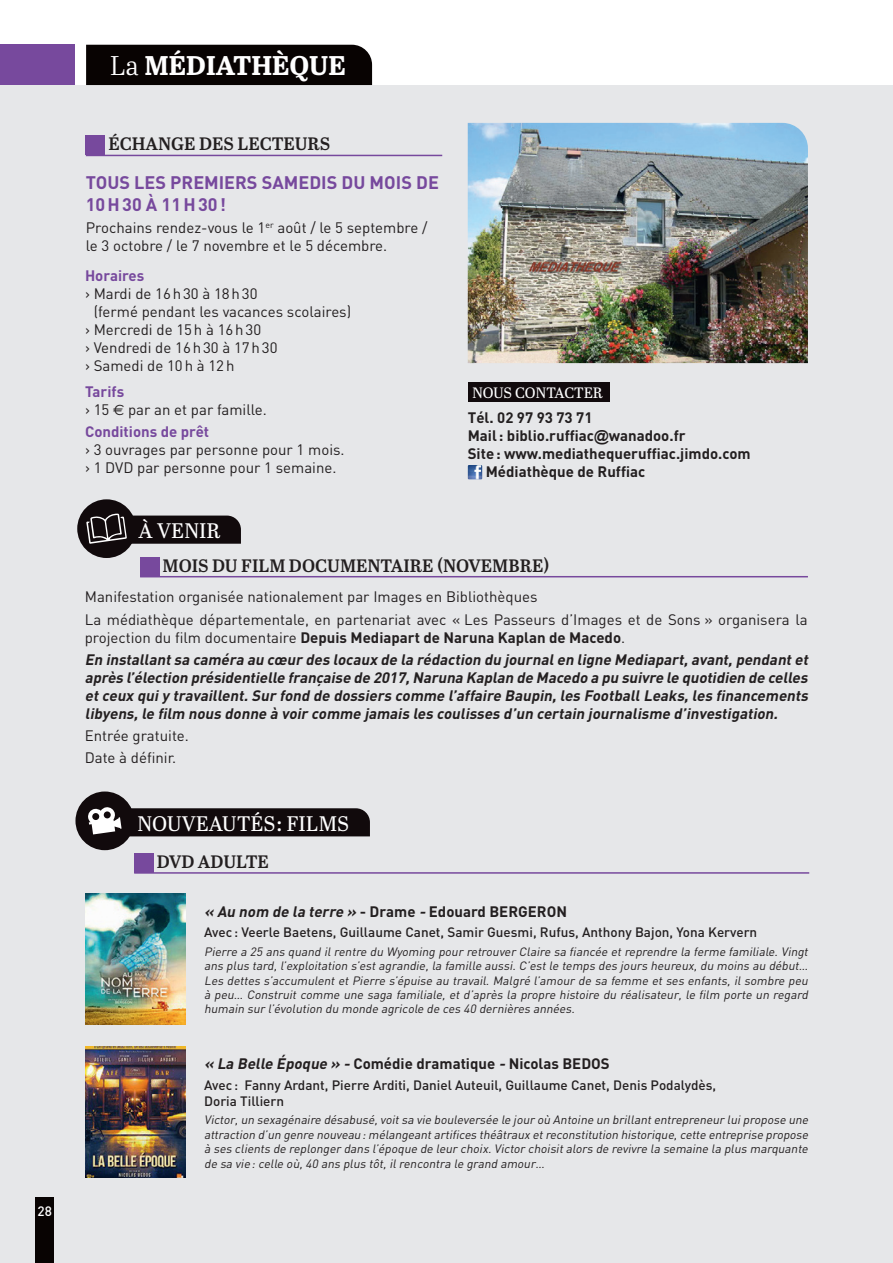
<style>
.page{position:relative;width:893px;height:1263px;background:#fff}
.page>*{position:absolute;margin:0;border:0;box-sizing:border-box;transform-origin:0 0}
.t1{font:700 27px "Abril Text";color:#fff}
.t2{font:21px "Abril Text";color:#fff}
.t3{font:600 18px "Abril Text";color:#231f20}
.t4{font:700 18px/21.6px "DIN";color:#77499d}
.t5{font:15px/18px "DIN";color:#231f20}
.t6{font:italic 700 15px/18px "DIN";color:#231f20}
.t7{font:700 15px "DIN";color:#231f20}
.t8{font:700 15px "DIN";color:#77499d}
.t9{font:15px "Abril Text";color:#fff}
.t10{font:500 13.5px/16.2px "DIN";color:#231f20}
.t11{font:500 13.5px "DIN";color:#fff}
.t12{font:italic 12px/14.4px "DIN";color:#231f20;text-align:justify}
.s1{font-family:"Abril Text Lt";font-weight:400}
.s2{font-weight:700;color:#77499d}
.s3{font-family:"Euro Sans"}
.s4{font-family:"Arial"}
.s5{font-weight:400;font-style:normal}
.s6{font-style:normal}
.s7{font-style:italic}
</style>
<div class="page">
<div style="left:0;top:85px;width:893px;height:1178px;background:#e6e7e9"></div>
<div style="left:36px;top:1197px;width:18px;height:66px;background:#080302"></div>
<div style="left:86px;top:45px;width:286px;height:40px;background:#080302"></div>
<div style="left:0;top:45px;width:74px;height:40px;background:#77499d"></div>
<hr style="left:86px;top:155px;width:356px;height:1px;background:#77499d">
<div style="left:86px;top:136px;width:19px;height:19px;background:#77499d"></div>
<hr style="left:140px;top:576px;width:668px;height:1px;background:#77499d">
<div style="left:140px;top:557px;width:19px;height:19px;background:#77499d"></div>
<img style="left:468px;top:465px;width:14px;height:14px">
<div style="left:468px;top:382px;width:141px;height:20px;background:#110a0c"></div>
<img style="left:468px;top:123px;width:340px;height:240px">
<div style="left:77px;top:499px;width:59px;height:59px;background:#110a0c;border-radius:50%"></div>
<svg style="left:86px;top:514px;width:155px;height:30px"></svg>
<hr style="left:134px;top:872px;width:675px;height:2px;background:#77499d">
<div style="left:134px;top:853px;width:19px;height:19px;background:#77499d"></div>
<div style="left:75px;top:791px;width:59px;height:59px;background:#110a0c;border-radius:50%"></div>
<svg style="left:88px;top:807px;width:282px;height:29px;background:#2a2426"></svg>
<img style="left:85px;top:893px;width:101px;height:131px">
<img style="left:85px;top:1046px;width:101px;height:132px">
<p class="t11" style="left:37px;top:1202px;width:16px">28</p>
<h1 class="t1" style="left:110px;top:46px;width:238px"><span class="s1">La</span> MÉDIATHÈQUE</h1>
<h3 class="t3" style="left:108px;top:131px;width:223px">ÉCHANGE DES LECTEURS</h3>
<h3 class="t4" style="left:86px;top:171px;width:355px">TOUS LES PREMIERS SAMEDIS DU MOIS DE<br>10H30 À 11H30!</h3>
<p class="t5" style="left:86px;top:218px;width:343px">Prochains rendez-vous le 1<sup>er</sup> août / le 5 septembre / le 3 octobre / le 7 novembre et le 5 décembre.</p>
<p class="t8" style="left:85px;top:265px;width:61px">Horaires</p>
<p class="t5" style="left:85px;top:284px;width:174px">› Mardi de 16h30 à 18h30</p>
<p class="t5" style="left:94px;top:302px;width:259px">(fermé pendant les vacances scolaires)</p>
<p class="t5" style="left:85px;top:320px;width:178px">› Mercredi de 15h à 16h30</p>
<p class="t5" style="left:85px;top:338px;width:194px">› Vendredi de 16h30 à 17h30</p>
<p class="t5" style="left:85px;top:356px;width:151px">› Samedi de 10h à 12h</p>
<p class="t5" style="left:85px;top:382px;width:183px"><span class="s2">Tarifs<br></span>› 15 <span class="s3">€</span> par an et par famille.</p>
<p class="t8" style="left:85px;top:422px;width:126px">Conditions de prêt</p>
<p class="t5" style="left:85px;top:441px;width:261px">› 3 ouvrages par personne pour 1 mois. › 1 DVD par personne pour 1 semaine.</p>
<h2 class="t2" style="left:139px;top:515px;width:83px">À VENIR</h2>
<p class="t9" style="left:472px;top:382px;width:132px">NOUS CONTACTER</p>
<p class="t7" style="left:468px;top:408px;width:126px">Tél. 02 97 93 73 71</p>
<p class="t7" style="left:468px;top:426px;width:219px">Mail: biblio.ruffiac<span class="s4">@</span>wanadoo.fr</p>
<p class="t7" style="left:468px;top:444px;width:284px">Site: www.mediathequeruffiac.jimdo.com</p>
<p class="t7" style="left:486px;top:462px;width:161px">Médiathèque de Ruffiac</p>
<h3 class="t3" style="left:163px;top:552px;width:388px">MOIS DU FILM DOCUMENTAIRE (NOVEMBRE)</h3>
<p class="t5" style="left:85px;top:586px;width:724px;line-height:22.2px">Manifestation organisée nationalement par Images en Bibliothèques<br>La médiathèque départementale, en partenariat avec « Les Passeurs d’Images et de Sons » organisera la</p>
<p class="t6" style="left:85px;top:625px;width:728px;line-height:22.2px"><span class="s5">projection du film documentaire</span> <span class="s6">Depuis Mediapart de Naruna Kaplan de Macedo</span><span class="s5">.<br></span>En installantsa caméra au cœur des locaux de la rédaction du journalen ligne Mediapart,avant,pendantet</p>
<p class="t6" style="left:85px;top:668px;width:728px;text-align:justify">après l’élection présidentielle française de 2017,Naruna Kaplan de Macedo a pu suivre le quotidien de celles etceux quiy travaillent.Sur fond de dossiers comme l’affaire Baupin,les FootballLeaks,les financements libyens,le film nous donne à voir comme jamais les coulisses d’un certain journalisme d’investigation.</p>
<p class="t5" style="left:85px;top:724px;width:106px;line-height:22.2px">Entrée gratuite.<br>Date à définir.</p>
<h2 class="t2" style="left:137px;top:808px;width:214px">NOUVEAUTÉS : FILMS</h2>
<h3 class="t3" style="left:157px;top:848px;width:114px">DVD ADULTE</h3>
<p class="t7" style="left:204px;top:901px;width:364px"><span class="s7">«Au nom de la terre»</span> - Drame <span class="s7">-</span> Edouard BERGERON</p>
<p class="t10" style="left:204px;top:924px;width:555px">Avec : Veerle Baetens, Guillaume Canet, Samir Guesmi, Rufus, Anthony Bajon, Yona Kervern</p>
<p class="t12" style="left:204px;top:944px;width:608px">Pierre a 25 ans quand ilrentre du Wyoming pour retrouver Claire sa fiancée etreprendre la ferme familiale.Vingt ans plus tard,l’exploitation s’estagrandie,la famille aussi.C’estle temps des jours heureux,du moins au début… Les dettes s’accumulent et Pierre s’épuise au travail. Malgré l’amour de sa femme et ses enfants, il sombre peu à peu… Construit comme une saga familiale, et d’après la propre histoire du réalisateur, le film porte un regard humain sur l’évolution du monde agricole de ces 40 dernières années.</p>
<p class="t7" style="left:204px;top:1054px;width:407px"><span class="s7">«La Belle Époque» -</span> Comédie dramatique <span class="s7">-</span> Nicolas BEDOS</p>
<p class="t10" style="left:204px;top:1076px;width:514px">Avec : Fanny Ardant, Pierre Arditi, Daniel Auteuil, Guillaume Canet, Denis Podalydès,<br>Doria Tilliern</p>
<p class="t12" style="left:204px;top:1112px;width:608px">Victor,un sexagénaire désabusé,voitsa vie bouleversée le jour où Antoine un brillantentrepreneur luipropose une attraction d’un genre nouveau:mélangeantartifices théâtraux etreconstitution historique,cette entreprise propose à ses clients de replonger dans l’époque de leur choix.Victor choisitalors de revivre la semaine la plus marquante de sa vie:celle où,40 ans plus tôt,ilrencontra le grand amour…</p>
</div>
